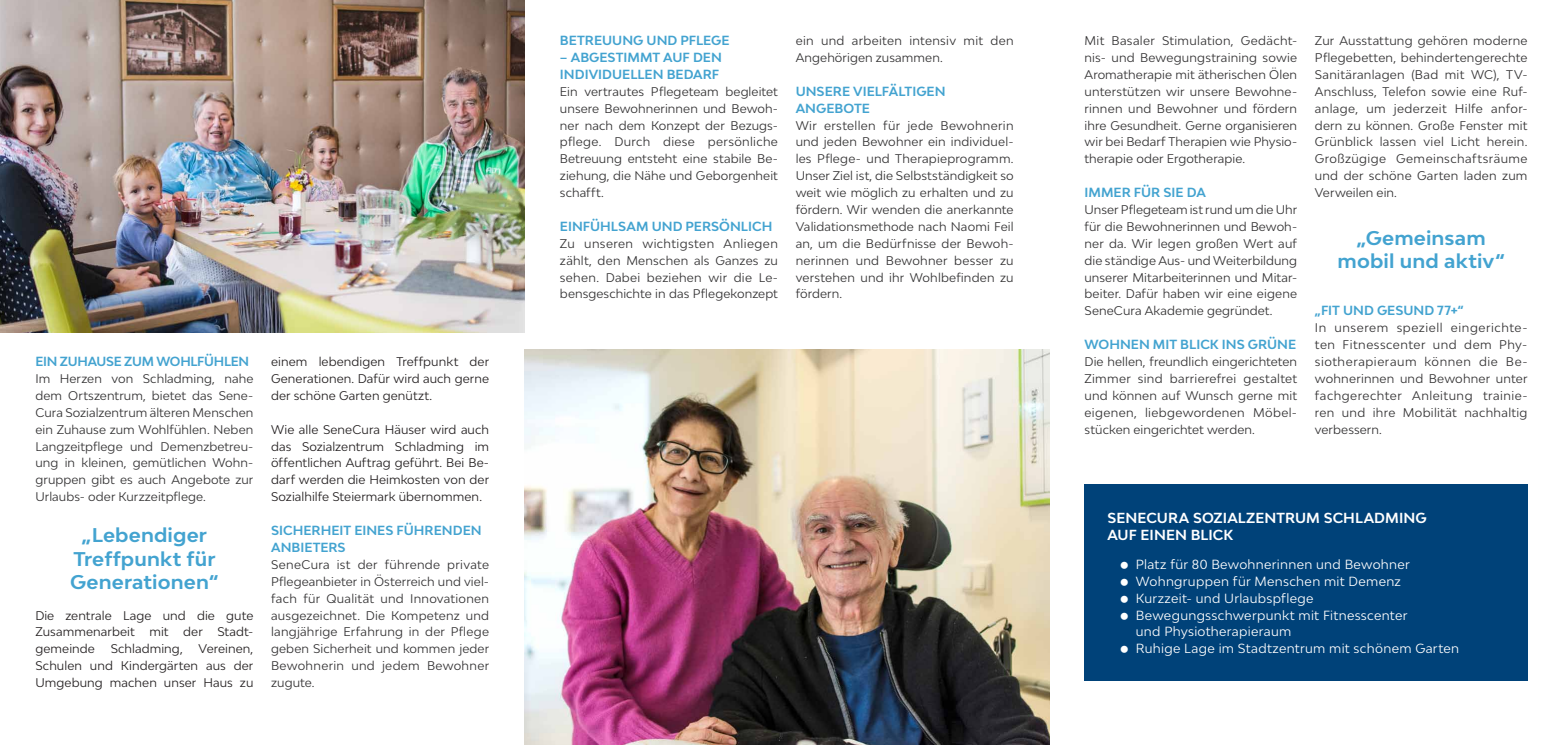
<style>
.page{position:relative;width:1563px;height:745px;background:#fff}
.page>*{position:absolute;margin:0;border:0;box-sizing:border-box;transform-origin:0 0}
.t1{font:700 18.75px/23.8px "Bw Modelica";color:#43a3d0;text-align:center;scale:1.05 1}
.t2{font:700 13.75px/16.9px "Bw Modelica";letter-spacing:.005em;color:#fff}
.t3{font:700 12.5px/16.9px "Bw Modelica";color:#43a3d0}
.t4{font:12.5px/16.9px "Bw Modelica";letter-spacing:.025em;color:#fff}
.t5{font:700 12.5px "Bw Modelica";letter-spacing:-.02em;color:#43a3d0}
.t6{font:11.88px/16.9px "Bw Modelica";letter-spacing:.01em;color:#333233;text-align:justify}
.t7{font:11.88px/16.9px "Bw Modelica";letter-spacing:.01em;color:#231f20;text-align:justify}
</style>
<div class="page">
<img style="left:0;top:0;width:524px;height:332px">
<img style="left:524px;top:349px;width:525px;height:395px">
<div style="left:1084px;top:484px;width:443px;height:196px;background:#004279"></div>
<p class="t5" style="left:35px;top:353px;width:215px">EIN ZUHAUSE ZUM WOHLFÜHLEN</p>
<p class="t6" style="left:35px;top:369px;width:219px">Im Herzen von Schladming, nahe dem Ortszentrum, bietet das Sene-Cura Sozialzentrum älteren Menschen ein Zuhause zum Wohlfühlen. Neben Langzeitpflege und Demenzbetreu&shy;ung in kleinen, gemütlichen Wohn&shy;gruppen gibt es auch Angebote zur Urlaubs- oder Kurzzeitpflege.</p>
<h1 class="t1" style="left:70px;top:522px;width:143px">„LEBENDIGER<br>TREFFPUNKT FÜR<br>GENERATIONEN“</h1>
<p class="t7" style="left:35px;top:606px;width:219px">Die zentrale Lage und die gute Zusammenarbeit mit der Stadt&shy;gemeinde</p>
<p class="t7" style="left:111px;top:639px;width:74px">Schladming,</p>
<p class="t7" style="left:35px;top:639px;width:219px;text-indent:163px">Vereinen, Schulen und Kindergärten aus der Umgebung machen unser Haus zu</p>
<p class="t7" style="left:271px;top:352px;width:219px">einem lebendigen Treffpunkt der Generationen. Dafür wird auch gerne der schöne Garten genützt.</p>
<p class="t7" style="left:271px;top:420px;width:219px">Wie alle SeneCura Häuser wird auch das Sozialzentrum Schladming im öffentlichen Auftrag geführt. Bei Be&shy;darf werden die Heimkosten von der Sozialhilfe Steiermark übernommen.</p>
<p class="t3" style="left:271px;top:521px;width:212px">SICHERHEIT EINES FÜHRENDEN<br>ANBIETERS</p>
<p class="t6" style="left:271px;top:555px;width:219px">SeneCura ist der führende private Pflegeanbieter in Österreich und viel&shy;fach für Qualität und Innovationen ausgezeichnet. Die Kompetenz und langjährige Erfahrung in der Pflege geben Sicherheit und kommen jeder Bewohnerin und jedem Bewohner zugute.</p>
<p class="t3" style="left:560px;top:32px;width:11px">BETREUUNG</p>
<p class="t3" style="left:646px;top:32px;width:66px">UN D PFLEGE</p>
<p class="t3" style="left:560px;top:49px;width:163px">– ABGESTIMMT AUF DEN<br>INDIVIDUELLEN BEDARF</p>
<p class="t6" style="left:560px;top:82px;width:219px">Ein vertrautes Pflegeteam begleitet unsere Bewohnerinnen und Bewoh&shy;ner nach dem Konzept der Bezugs&shy;pflege. Durch diese persönliche Betreuung entsteht eine stabile Be&shy;ziehung, die Nähe und Geborgenheit schafft.</p>
<p class="t3" style="left:560px;top:217px;width:214px">EINFÜHLSAM UND PERSÖNLICH</p>
<p class="t6" style="left:560px;top:234px;width:219px">Zu unseren wichtigsten Anliegen zählt, den Menschen als Ganzes zu sehen. Dabei beziehen wir die Le&shy;bensgeschichte in das Pflegekonzept</p>
<p class="t6" style="left:795px;top:32px;width:219px">ein und arbeiten intensiv mit den<br>Angehörigen zusammen.</p>
<p class="t3" style="left:795px;top:82px;width:151px">U NSERE VIELFÄLTIGEN<br>ANGEBOTE</p>
<p class="t6" style="left:795px;top:116px;width:219px">Wir erstellen für jede Bewohnerin und jeden Bewohner ein individuel&shy;les Pflege- und Therapieprogramm.<br>Unser Ziel ist, die Selbstständigkeit so weit wie möglich zu erhalten und zu fördern. Wir wenden die anerkannte Validationsmethode nach Naomi Feil an, um die Bedürfnisse der Bewoh&shy;nerinnen und Bewohner besser zu verstehen und ihr Wohlbefinden zu fördern.</p>
<p class="t6" style="left:1084px;top:32px;width:214px">Mit Basaler Stimulation, Gedächt&shy;nis- und Bewegungstraining sowie Aromatherapie mit ätherischen Ölen unterstützen wir unsere Bewohne&shy;rinnen und Bewohner und fördern ihre Gesundheit. Gerne organisieren wir bei Bedarf Therapien wie Physio&shy;therapie oder Ergotherapie.</p>
<p class="t3" style="left:1084px;top:184px;width:123px">IMMER FÜR SIE DA</p>
<p class="t6" style="left:1084px;top:201px;width:214px">Unser Pflegeteam ist rund um die Uhr für die Bewohnerinnen und Bewoh&shy;ner da. Wir legen großen Wert auf die ständige Aus- und Weiterbildung unserer Mitarbeiterinnen und Mitar&shy;beiter. Dafür haben wir eine eigene SeneCura Akademie gegründet.</p>
<p class="t3" style="left:1084px;top:335px;width:213px">WOHNEN MIT BLICK INS GRÜNE</p>
<p class="t6" style="left:1084px;top:352px;width:214px">Die hellen, freundlich eingerichteten Zimmer sind barrierefrei gestaltet und können auf Wunsch gerne mit eigenen, liebgewordenen Möbel&shy;stücken eingerichtet werden.</p>
<p class="t6" style="left:1315px;top:32px;width:214px">Zur Ausstattung gehören moderne Pflegebetten, behindertengerechte Sanitäranlagen (Bad mit WC), TV-Anschluss, Telefon sowie eine Ruf&shy;anlage, um jederzeit Hilfe anfor&shy;dern zu können. Große Fenster mit Grünblick lassen viel Licht herein.<br>Großzügige Gemeinschaftsräume und der schöne Garten laden zum Verweilen ein.</p>
<h1 class="t1" style="left:1337px;top:225px;width:161px">„GEMEINSAM<br>MOBIL UND AKTIV“</h1>
<p class="t3" style="left:1315px;top:302px;width:14px">„FIT</p>
<p class="t3" style="left:1343px;top:302px;width:45px">UN D GESUN</p>
<p class="t3" style="left:1424px;top:302px;width:41px">D 77+“</p>
<p class="t6" style="left:1315px;top:319px;width:214px">In unserem speziell eingerichte&shy;ten Fitnesscenter und dem Phy&shy;siotherapieraum können die Be&shy;wohnerinnen und Bewohner unter fachgerechter Anleitung trainie&shy;ren und ihre Mobilität nachhaltig verbessern.</p>
<p class="t2" style="left:1107px;top:509px;width:289px;text-indent:85px">SOZIALZENTRUM SCH LADMING<br>AUF EINEN BLICK</p>
<p class="t4" style="left:1136px;top:555px;width:325px">Platz für 80 Bewohnerinnen und Bewohner Wohngruppen für Menschen mit Demenz Kurzzeit- und Urlaubspflege Bewegungsschwerpunkt mit Fitnesscenter<br>und Physiotherapieraum<br>Ruhige Lage im Stadtzentrum mit schönem Garten</p>
<p class="t2" style="left:1107px;top:509px;width:11px">SENE</p>
<p class="t2" style="left:1146px;top:509px;width:22px">CURA</p>
</div>
